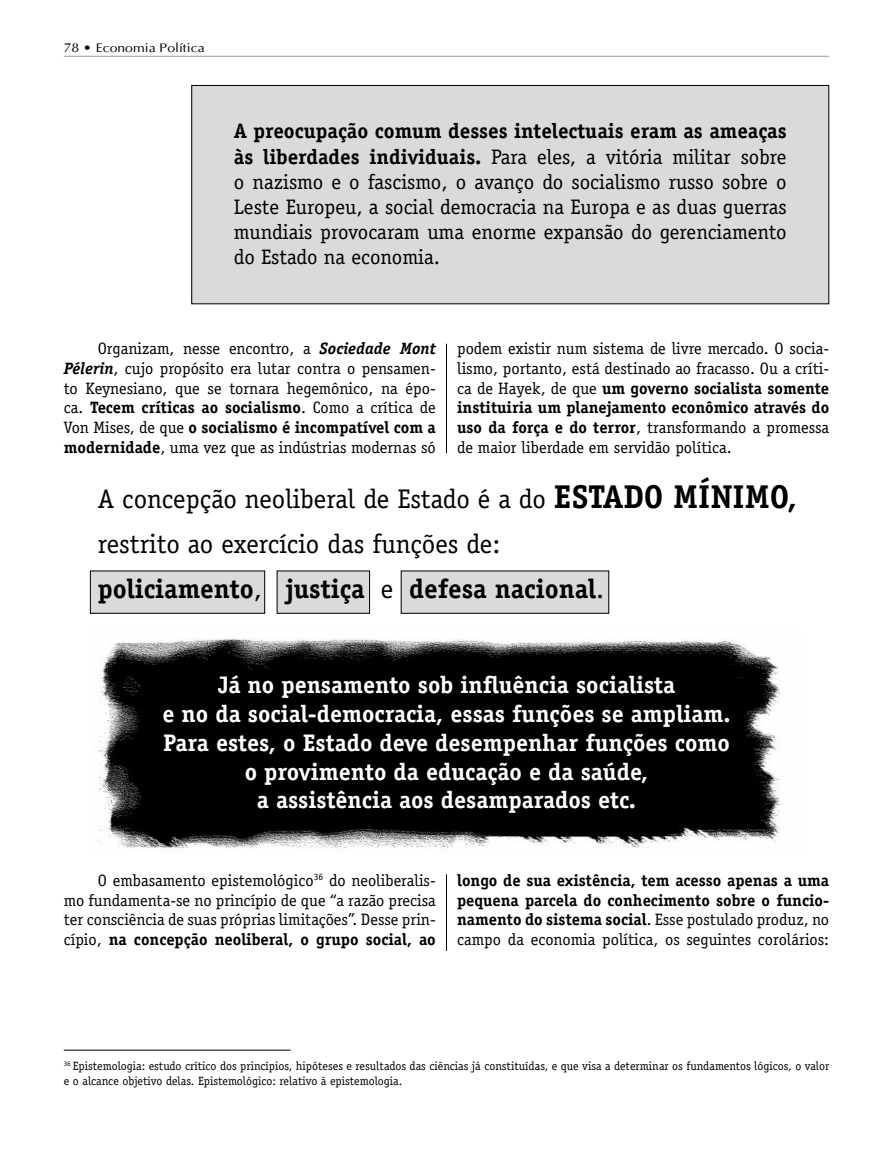
<style>
.page{position:relative;width:893px;height:1170px;background:#fff}
.page>*{position:absolute;margin:0;border:0;box-sizing:border-box;transform-origin:0 0}
.t1{font:27px/45px "Officina Serif Std";color:#000}
.t2{font:700 24px/28.8px "Officina Serif Std";color:#fff;text-align:center}
.t3{font:21px/25.2px "Officina Serif Std";color:#000;text-align:justify}
.t4{font:16.5px/19.8px "Officina Serif Std";color:#000;text-align:justify}
.t5{font:700 16.5px/19.8px "Officina Serif Std";color:#000;text-align:justify}
.t6{font:12.75px "Ottawa Plain";color:#000;scale:1.1 1}
.t7{font:12px/14.4px "Officina Serif Std";color:#000}
.s1{font-weight:700}
.s2{font-weight:700;font-style:italic}
.s3{font-weight:700;font-size:33px}
.s4{font-weight:400}
</style>
<div class="page">
<hr style="left:64px;top:56px;width:765px;height:1px;background:#9d9d9c">
<div style="left:90px;top:571px;width:175px;height:42px;background:#dadada"></div>
<div style="left:277px;top:571px;width:93px;height:42px;background:#dadada"></div>
<div style="left:401px;top:571px;width:208px;height:42px;background:#dadada"></div>
<div style="left:192px;top:85px;width:637px;height:219px;background:#dadada"></div>
<div style="left:191px;top:85px;width:638px;height:219px;border:1px solid #000"></div>
<img style="left:98px;top:638px;width:683px;height:213px">
<hr style="left:64px;top:1049px;width:227px;height:1px;background:#000">
<hr style="left:446px;top:344px;width:1px;height:109px;background:#000">
<hr style="left:446px;top:874px;width:1px;height:76px;background:#000">
<p class="t6" style="left:64px;top:40px;width:130px">78 • Economia Política</p>
<p class="t3" style="left:234px;top:119px;width:554px"><span class="s1">A preocupação comum desses intelectuais eram as ameaças às liberdades individuais.</span> Para eles, a vitória militar sobre o nazismo e o fascismo, o avanço do socialismo russo sobre o Leste Europeu, a social democracia na Europa e as duas guerras mundiais provocaram uma enorme expansão do gerenciamento do Estado na economia.</p>
<p class="t4" style="left:64px;top:338px;width:374px;text-indent:34px">Organizam, nesse encontro, a <span class="s2">Sociedade Mont Pélerin</span>, cujo propósito era lutar contra o pensamen&shy;to Keynesiano, que se tornara hegemônico, na épo&shy;ca. <span class="s1">Tecem críticas ao socialismo</span>. Como a crítica de Von Mises, de que <span class="s1">o socialismo é incompatível com a modernidade</span>, uma vez que as indústrias modernas só</p>
<p class="t4" style="left:457px;top:338px;width:374px">podem existir num sistema de livre mercado. O socia&shy;lismo, portanto, está destinado ao fracasso. Ou a críti&shy;ca de Hayek, de que <span class="s1">um governo socialista somente instituiria um planejamento econômico através do uso da força e do terror</span>, transformando a promessa de maior liberdade em servidão política.</p>
<h1 class="t1" style="left:98px;top:476px;width:701px">A concepção neoliberal de Estado é a do <span class="s3">ESTADO MÍNIMO, </span>restrito ao exercício das funções de:<br><span class="s1">policiamento</span>, <span class="s1">justiça</span> e <span class="s1">defesa nacional</span>.</h1>
<h2 class="t2" style="left:162px;top:670px;width:569px">Já no pensamento sob influência socialista<br>e no da social-democracia, essas funções se ampliam.<br>Para estes, o Estado deve desempenhar funções como o provimento da educação e da saúde,<br>a assistência aos desamparados etc.</h2>
<p class="t4" style="left:64px;top:870px;width:374px;text-indent:34px">O embasamento epistemológico<sup>36</sup> do neoliberalis&shy;mo fundamenta-se no princípio de que “a razão precisa ter consciência de suas próprias limitações”. Desse prin&shy;cípio, <span class="s1">na concepção neoliberal, o grupo social, ao</span></p>
<p class="t5" style="left:457px;top:869px;width:374px">longo de sua existência, tem acesso apenas a uma pequena parcela do conhecimento sobre o funcio&shy;namento do sistema social<span class="s4">. Esse postulado produz, no campo da economia política, os seguintes corolários:</span></p>
<p class="t7" style="left:64px;top:1058px;width:767px"><sup>36</sup> Epistemologia: estudo crítico dos princípios, hipóteses e resultados das ciências já constituídas, e que visa a determinar os fundamentos lógicos, o valor e o alcance objetivo delas. Epistemológico: relativo à epistemologia.</p>
</div>
